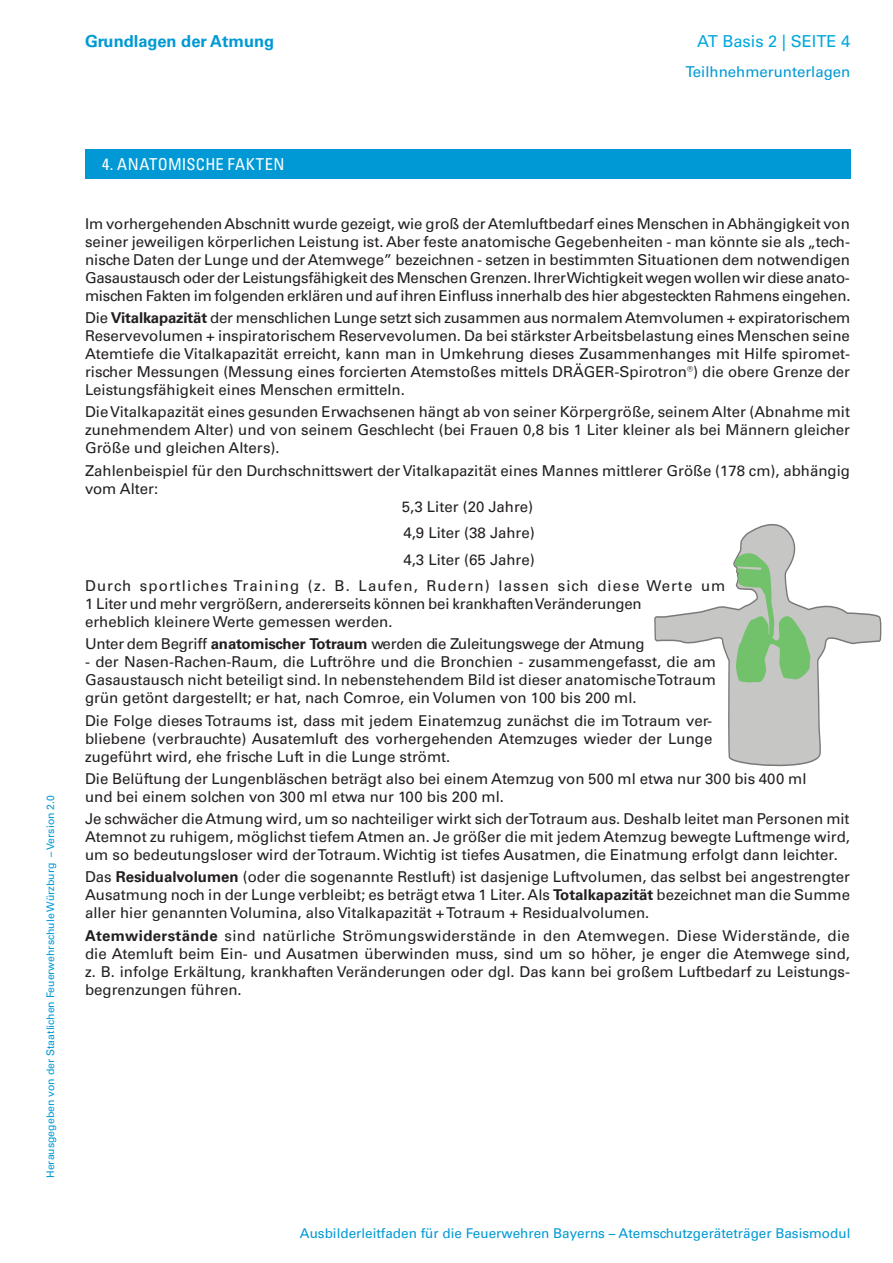
<style>
.page{position:relative;width:893px;height:1263px;background:#fff}
.page>*{position:absolute;margin:0;border:0;box-sizing:border-box;transform-origin:0 0}
.t1{font:700 16.5px "Univers LT Std";color:#0099d5}
.t2{font:condensed 16.5px "Univers LT Pro";letter-spacing:.015em;color:#fff}
.t3{font:16.5px "Univers LT Std";color:#00a8dd}
.t4{font:15px/18px "Univers LT Pro 55 Roman";color:#231f20;text-align:justify}
.t5{font:15px "Univers LT Pro 55 Roman";letter-spacing:.075em;color:#231f20}
.t6{font:15px "Univers LT Std";color:#0099d5}
.t7{font:13.5px "Univers LT Pro 55 Roman";color:#0099d5}
.t8{font:10.5px "Univers LT Pro 55 Roman";color:#0099d5}
.s1{font-family:"Univers LT Pro 65";font-weight:700}
</style>
<div class="page">
<svg style="left:654px;top:524px;width:227px;height:242px"></svg>
<svg style="left:734px;top:551px;width:76px;height:132px;background:#a7cba3"></svg>
<div style="left:85px;top:149px;width:765px;height:30px;background:#0099d5"></div>
<p class="t1" style="left:85px;top:32px;width:191px">Grundlagen der Atmung</p>
<p class="t3" style="left:697px;top:32px;width:155px">AT Basis 2 | SEITE 4</p>
<p class="t6" style="left:685px;top:63px;width:166px">Teilhnehmerunterlagen</p>
<p class="t8" style="left:43px;top:1178px;width:384px;rotate:-90deg">Herausgegeben von der Staatlichen Feuerwehrschule Würzburg – Version 2.0</p>
<p class="t2" style="left:102px;top:153px;width:184px">4. ANATOMISCHE FAKTEN</p>
<p class="t4" style="left:85px;top:214px;width:767px">Im vorhergehenden Abschnitt wurde gezeigt, wie groß der Atemluftbedarf eines Menschen in Abhängigkeit von seiner jeweiligen körperlichen Leistung ist. Aber feste anatomische Gegebenheiten - man könnte sie als „tech&shy;nische Daten der Lunge und der Atemwege” bezeichnen - setzen in bestimmten Situationen dem notwendigen Gasaustausch oder der Leistungsfähigkeit des Menschen Grenzen. Ihrer Wichtigkeit wegen wollen wir diese anato&shy;mischen Fakten im folgenden erklären und auf ihren Einfluss innerhalb des hier abgesteckten Rahmens eingehen.</p>
<p class="t4" style="left:85px;top:308px;width:767px">Die <span class="s1">Vitalkapazität</span> der menschlichen Lunge setzt sich zusammen aus normalem Atemvolumen + expiratorischem Reservevolumen + inspiratorischem Reservevolumen. Da bei stärkster Arbeitsbelastung eines Menschen seine Atemtiefe die Vitalkapazität erreicht, kann man in Umkehrung dieses Zusammenhanges mit Hilfe spiromet&shy;rischer Messungen (Messung eines forcierten Atemstoßes mittels DRÄGER-Spirotron®) die obere Grenze der Leistungsfähigkeit eines Menschen ermitteln.</p>
<p class="t4" style="left:85px;top:402px;width:767px">Die Vitalkapazität eines gesunden Erwachsenen hängt ab von seiner Körpergröße, seinem Alter (Abnahme mit zunehmendem Alter) und von seinem Geschlecht (bei Frauen 0,8 bis 1 Liter kleiner als bei Männern gleicher Größe und gleichen Alters).</p>
<p class="t4" style="left:85px;top:461px;width:766px">Zahlenbeispiel für den Durchschnittswert der Vitalkapazität eines Mannes mittlerer Größe (178 cm), abhängig</p>
<p class="t4" style="left:85px;top:479px;width:75px">vom Alter:</p>
<p class="t4" style="left:402px;top:497px;width:133px">5,3 Liter (20 Jahre)</p>
<p class="t4" style="left:403px;top:523px;width:133px">4,9 Liter (38 Jahre)</p>
<p class="t4" style="left:403px;top:550px;width:133px">4,3 Liter (65 Jahre)</p>
<p class="t5" style="left:85px;top:575px;width:642px">Durch sportliches Training (z. B. Laufen, Rudern) lassen sich diese Werte um</p>
<p class="t4" style="left:85px;top:594px;width:558px">1 Liter und mehr vergrößern, andererseits können bei krankhaftenVeränderungen erheblich kleinere Werte gemessen werden.</p>
<p class="t4" style="left:85px;top:634px;width:561px">Unter dem Begriff <span class="s1">anatomischer Totraum</span> werden die Zuleitungswege der Atmung</p>
<p class="t4" style="left:85px;top:652px;width:632px">- der Nasen-Rachen-Raum, die Luftröhre und die Bronchien - zusammengefasst, die am Gasaustausch nicht beteiligt sind. In nebenstehendem Bild ist dieser anatomische Totraum grün getönt dargestellt; er hat, nach Comroe, ein Volumen von 100 bis 200 ml.</p>
<p class="t4" style="left:85px;top:711px;width:629px">Die Folge dieses Totraums ist, dass mit jedem Einatemzug zunächst die im Totraum ver&shy;bliebene (verbrauchte) Ausatemluft des vorhergehenden Atemzuges wieder der Lunge zugeführt wird, ehe frische Luft in die Lunge strömt.</p>
<p class="t4" style="left:85px;top:769px;width:723px">Die Belüftung der Lungenbläschen beträgt also bei einem Atemzug von 500 ml etwa nur 300 bis 400 ml und bei einem solchen von 300 ml etwa nur 100 bis 200 ml.</p>
<p class="t4" style="left:85px;top:809px;width:767px">Je schwächer die Atmung wird, um so nachteiliger wirkt sich der Totraum aus. Deshalb leitet man Personen mit Atemnot zu ruhigem, möglichst tiefem Atmen an. Je größer die mit jedem Atemzug bewegte Luftmenge wird, um so bedeutungsloser wird der Totraum. Wichtig ist tiefes Ausatmen, die Einatmung erfolgt dann leichter.</p>
<p class="t4" style="left:85px;top:867px;width:767px">Das <span class="s1">Residualvolumen</span> (oder die sogenannte Restluft) ist dasjenige Luftvolumen, das selbst bei angestrengter Ausatmung noch in der Lunge verbleibt; es beträgt etwa 1 Liter. Als <span class="s1">Totalkapazität</span> bezeichnet man die Summe aller hier genannten Volumina, also Vitalkapazität + Totraum + Residualvolumen.</p>
<p class="t4" style="left:85px;top:926px;width:767px"><span class="s1">Atemwiderstände</span> sind natürliche Strömungswiderstände in den Atemwegen. Diese Widerstände, die die Atemluft beim Ein- und Ausatmen überwinden muss, sind um so höher, je enger die Atemwege sind, z. B. infolge Erkältung, krankhaften Veränderungen oder dgl. Das kann bei großem Luftbedarf zu Leistungs&shy;begrenzungen führen.</p>
<p class="t7" style="left:300px;top:1224px;width:552px">Ausbilderleitfaden für die Feuerwehren Bayerns – Atemschutzgeräteträger Basismodul</p>
</div>
